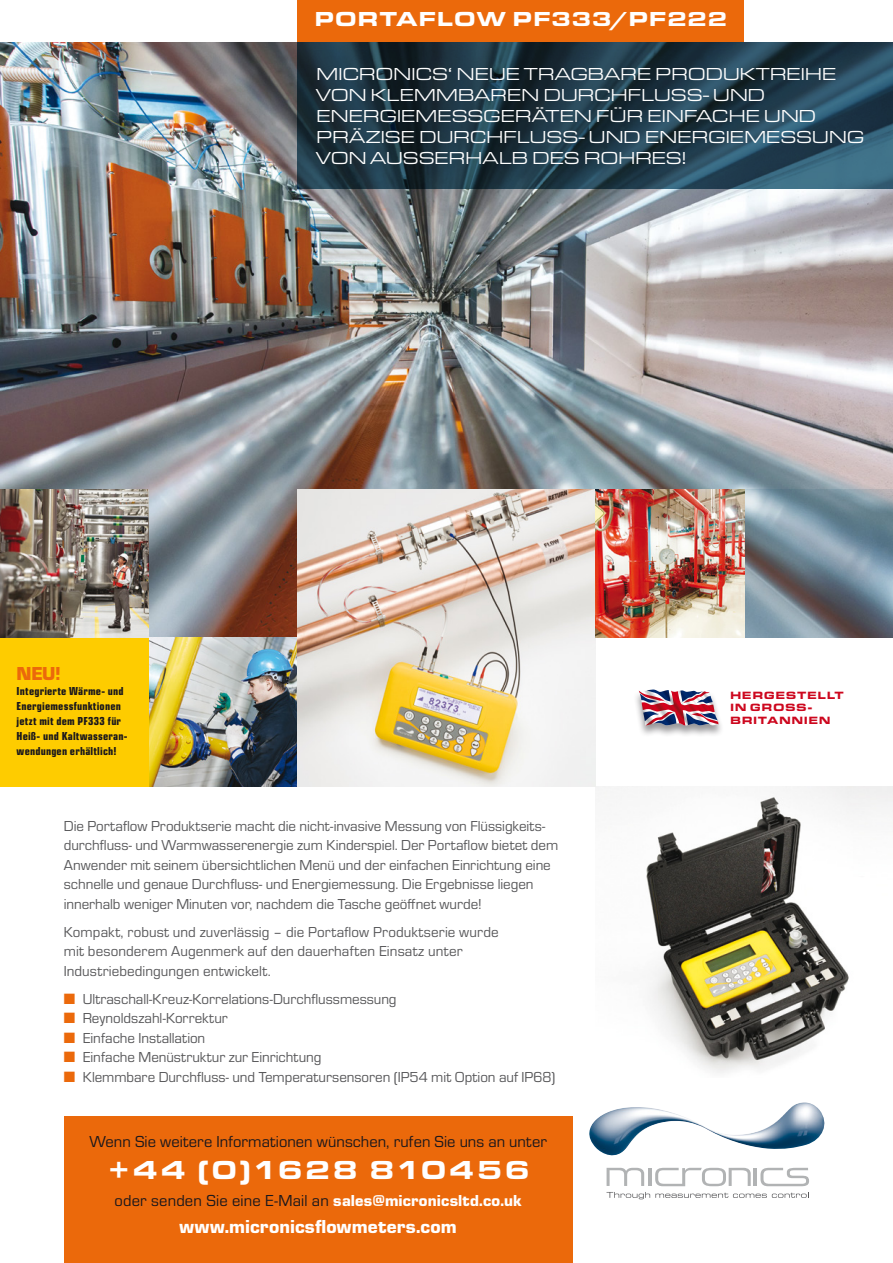
<style>
.page{position:relative;width:893px;height:1263px;background:#fff}
.page>*{position:absolute;margin:0;border:0;box-sizing:border-box;transform-origin:0 0}
.t1{font:900 27px "Eurostile Ext";letter-spacing:.065em;color:#fff}
.t2{font:900 21px "Eurostile Ext";letter-spacing:.02em;color:#fff}
.t3{font:900 19.5px "Eurostile";letter-spacing:.01em;color:#fff}
.t4{font:900 19.5px "Eurostile";color:#eb690b}
.t5{font:18px/21px "Eurostile Ext";letter-spacing:-.025em;color:#fff}
.t6{font:16.5px "Eurostile";letter-spacing:.01em;color:#1a171c}
.t7{font:15px/19.5px "Eurostile";color:#58585a}
.t8{font:12px/15px "Eurostile Con Hea";letter-spacing:.015em;color:#1a171c}
.t9{font:900 10.95px/12.5px "Eurostile Ext";letter-spacing:.05em;color:#cd071e}
.s1{color:#eb690b}
.s2{font-weight:900;color:#fff}
</style>
<div class="page">
<svg style="left:607px;top:1168px;width:37px;height:18px"></svg>
<hr style="left:648px;top:1168px;width:3px;height:18px;background:#b1b3b4">
<svg style="left:655px;top:1168px;width:96px;height:18px"></svg>
<hr style="left:754px;top:1168px;width:3px;height:18px;background:#b1b3b4">
<svg style="left:760px;top:1168px;width:49px;height:18px"></svg>
<img style="left:589px;top:1102px;width:236px;height:54px">
<svg style="left:606px;top:1192px;width:203px;height:7px"></svg>
<div style="left:298px;top:0;width:446px;height:43px;background:#eb690b"></div>
<img style="left:596px;top:787px;width:297px;height:286px">
<img style="left:0;top:43px;width:893px;height:595px">
<svg style="left:298px;top:43px;width:595px;height:146px;background:#203b4a"></svg>
<img style="left:149px;top:638px;width:149px;height:149px">
<svg style="left:744px;top:489px;width:149px;height:149px;background:#778894"></svg>
<img style="left:0;top:489px;width:149px;height:149px">
<img style="left:298px;top:489px;width:297px;height:298px">
<div style="left:0;top:638px;width:149px;height:149px;background:#fecc00"></div>
<img style="left:595px;top:489px;width:149px;height:148px">
<div style="left:633px;top:689px;width:92px;height:49px;background:#1a171c;opacity:.45"></div>
<svg style="left:639px;top:689px;width:80px;height:37px"></svg>
<div style="left:64px;top:1116px;width:509px;height:147px;background:#eb690b"></div>
<p class="t2" style="left:314px;top:4px;width:414px">PORTAFLOW PF333/PF222</p>
<p class="t5" style="left:316px;top:62px;width:550px">MICRONICS‘ NEUE TRAGBARE PRODUKTREIHE VON KLEMMBAREN DURCHFLUSS- UND ENERGIEMESSGERÄTEN FÜR EINFACHE UND PRÄZISE DURCHFLUSS- UND ENERGIEMESSUNG VON AUSSERHALB DES ROHRES!</p>
<p class="t4" style="left:17px;top:659px;width:46px">NEU!</p>
<p class="t8" style="left:17px;top:683px;width:112px">Integrierte Wärme- und<br>Energiemessfunktionen jetzt mit dem PF333 für<br>Heiß- und Kaltwasseran&shy;wendungen erhältlich!</p>
<p class="t9" style="left:730px;top:688px;width:115px">HERGESTELLT<br>IN GROSS-<br>BRITANNIEN</p>
<p class="t7" style="left:64px;top:815px;width:496px">Die Portaflow Produktserie macht die nicht-invasive Messung von Flüssigkeits&shy;durchfluss- und Warmwasserenergie zum Kinderspiel. Der Portaflow bietet dem Anwender mit seinem übersichtlichen Menü und der einfachen Einrichtung eine schnelle und genaue Durchfluss- und Energiemessung. Die Ergebnisse liegen innerhalb weniger Minuten vor, nachdem die Tasche geöffnet wurde!</p>
<p class="t7" style="left:64px;top:921px;width:436px">Kompakt, robust und zuverlässig – die Portaflow Produktserie wurde mit besonderem Augenmerk auf den dauerhaften Einsatz unter<br>Industriebedingungen entwickelt.</p>
<p class="t7" style="left:64px;top:988px;width:334px"><span class="s1">■</span> Ultraschall-Kreuz-Korrelations-Durchflussmessung</p>
<p class="t7" style="left:64px;top:1008px;width:165px"><span class="s1">■</span> Reynoldszahl-Korrektur</p>
<p class="t7" style="left:64px;top:1027px;width:143px"><span class="s1">■</span> Einfache Installation</p>
<p class="t7" style="left:64px;top:1047px;width:259px"><span class="s1">■</span> Einfache Menüstruktur zur Einrichtung</p>
<p class="t7" style="left:64px;top:1066px;width:493px"><span class="s1">■</span> Klemmbare Durchfluss- und Temperatursensoren (IP54 mit Option auf IP68)</p>
<p class="t6" style="left:90px;top:1130px;width:459px">Wenn Sie weitere Informationen wünschen, rufen Sie uns an unter</p>
<p class="t1" style="left:106px;top:1150px;width:425px">+44 (0)1628 810456</p>
<p class="t6" style="left:115px;top:1189px;width:409px">oder senden Sie eine E-Mail an <span class="s2">sales@micronicsltd.co.uk</span></p>
<p class="t3" style="left:180px;top:1213px;width:279px">www.micronicsflowmeters.com</p>
</div>
